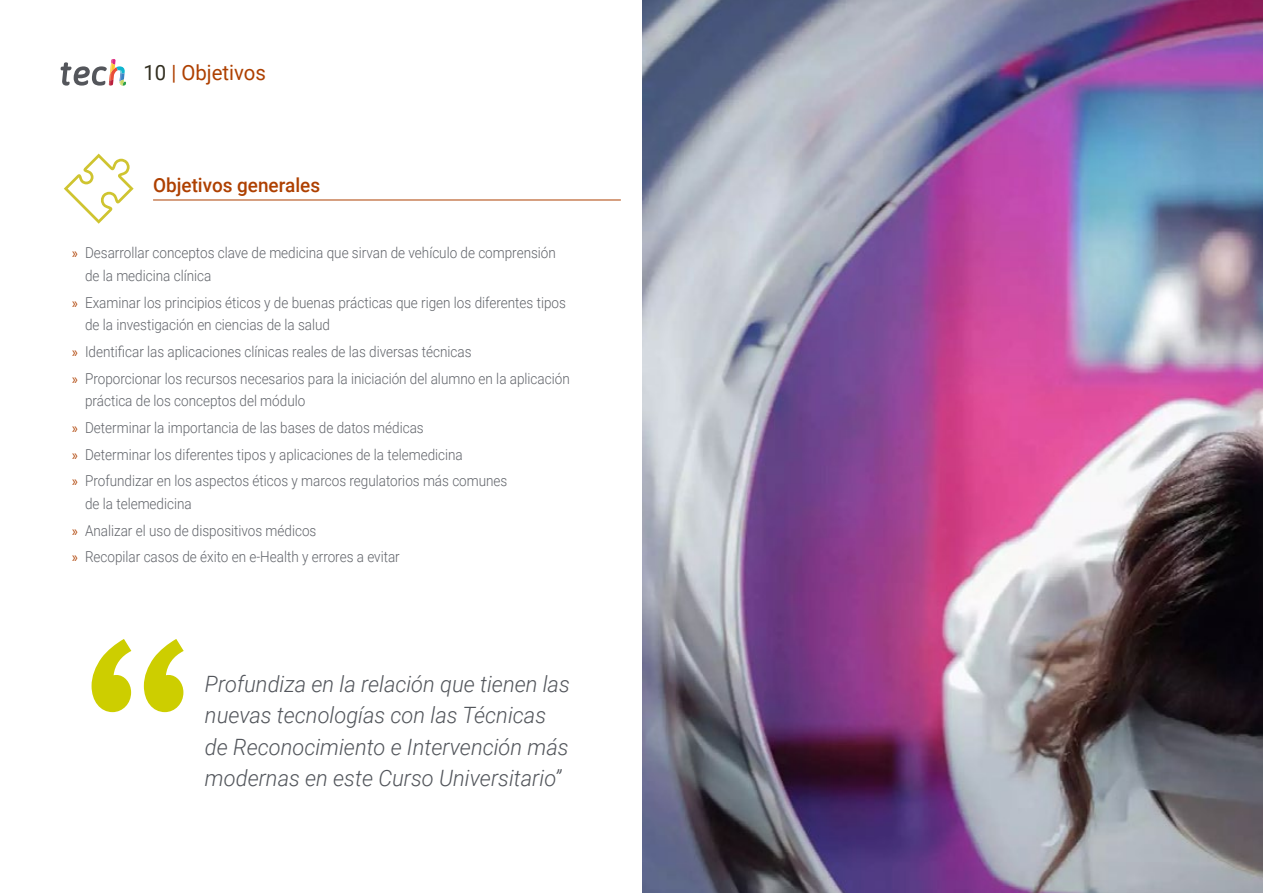
<style>
.page{position:relative;width:1263px;height:893px;background:#fff}
.page>*{position:absolute;margin:0;border:0;box-sizing:border-box;transform-origin:0 0}
.t1{font:italic 300 22.5px/31.5px "Roboto";color:#52555b}
.t2{font:21px "Roboto";color:#ae4000}
.t3{font:500 19.5px "Roboto";color:#ae4000}
.t4{font:300 15px/26.7px "Roboto";color:#61646a;scale:.9 1}
.s1{color:#312e20}
.s2{font-family:"Myriad Pro";font-weight:400;color:#ae4000}
</style>
<div class="page">
<hr style="left:153px;top:200px;width:468px;height:1px;background:#ae4000">
<svg style="left:64px;top:154px;width:70px;height:70px"></svg>
<svg style="left:61px;top:59px;width:65px;height:27px"></svg>
<svg style="left:92px;top:639px;width:92px;height:73px"></svg>
<img style="left:642px;top:0;width:621px;height:893px">
<h2 class="t2" style="left:144px;top:57px;width:124px"><span class="s1">10</span> | Objetivos</h2>
<h3 class="t3" style="left:153px;top:171px;width:169px">Objetivos generales</h3>
<p class="t4" style="left:85px;top:241px;width:525px;line-height:22.5px;text-indent:-13px"><span class="s2">»</span> Desarrollar conceptos clave de medicina que sirvan de vehículo de comprensión de la medicina clínica</p>
<p class="t4" style="left:85px;top:290px;width:536px;line-height:22.5px;text-indent:-13px"><span class="s2">»</span> Examinar los principios éticos y de buenas prácticas que rigen los diferentes tipos de la investigación en ciencias de la salud</p>
<p class="t4" style="left:72px;top:338px;width:554px"><span class="s2">»</span> Identificar las aplicaciones clínicas reales de las diversas técnicas<br><span class="s2">»</span> Proporcionar los recursos necesarios para la iniciación del alumno en la aplicación</p>
<p class="t4" style="left:72px;top:387px;width:485px;text-indent:13px">práctica de los conceptos del módulo<br><span class="s2">»</span> Determinar la importancia de las bases de datos médicas<br><span class="s2">»</span> Determinar los diferentes tipos y aplicaciones de la telemedicina<br><span class="s2">»</span> Profundizar en los aspectos éticos y marcos regulatorios más comunes</p>
<p class="t4" style="left:72px;top:490px;width:365px;text-indent:13px">de la telemedicina<br><span class="s2">»</span> Analizar el uso de dispositivos médicos<br><span class="s2">»</span> Recopilar casos de éxito en e-Health y errores a evitar</p>
<h1 class="t1" style="left:205px;top:667px;width:366px">Profundiza en la relación que tienen las nuevas tecnologías con las Técnicas de Reconocimiento e Intervención más modernas en este Curso Universitario”</h1>
</div>
